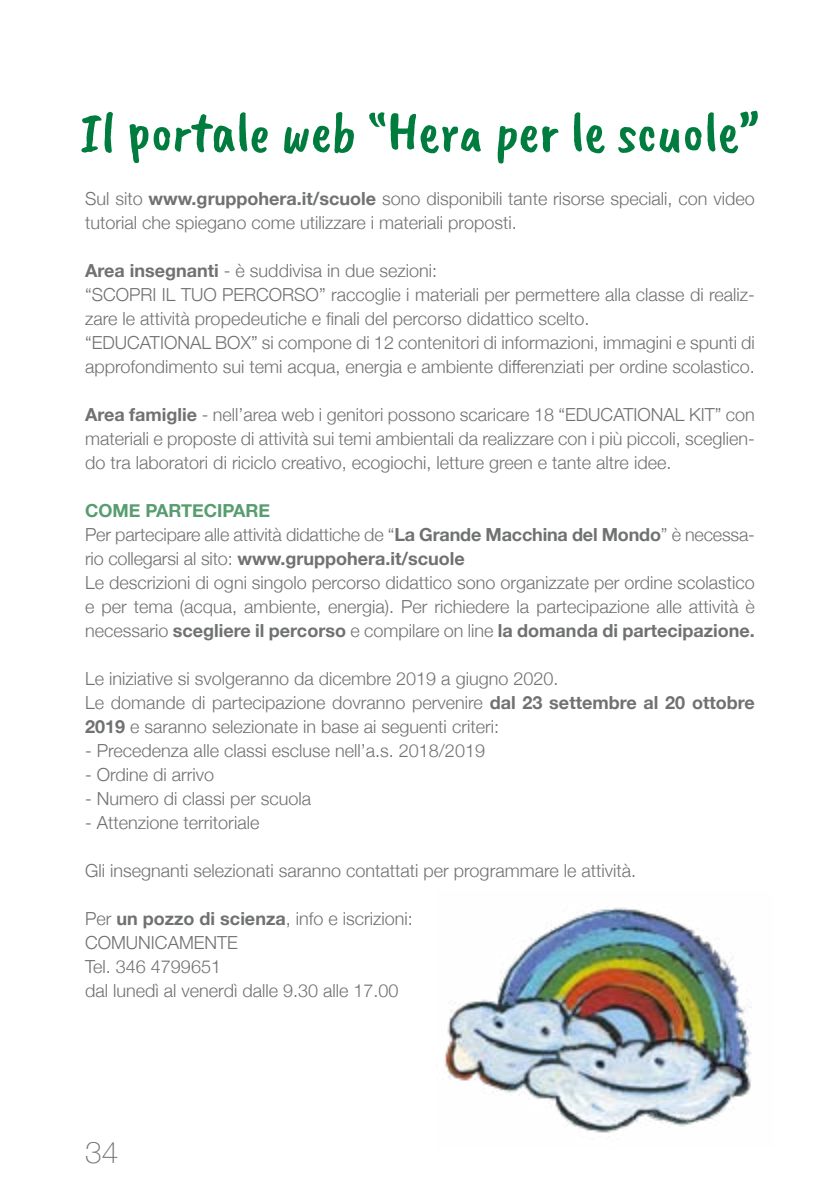
<style>
.page{position:relative;width:840px;height:1191px;background:#fff}
.page>*{position:absolute;margin:0;border:0;box-sizing:border-box;transform-origin:0 0}
.t1{font:56px "Caveat Brush";color:#007c3e}
.t2{font:100 30px "Helvetica Neue";color:#707172}
.t3{font:300 18px/24px "Helvetica Neue";color:#707172}
.s1{font-weight:700}
.s2{font-weight:700;color:#579d6e}
</style>
<div class="page">
<img style="left:445px;top:907px;width:307px;height:226px">
<h1 class="t1" style="left:80px;top:100px;width:680px">Il portale web “Hera per le scuole”</h1>
<p class="t3" style="left:85px;top:185px;width:670px">Sul sito <span class="s1">www.gruppohera.it/scuole</span> sono disponibili tante risorse speciali, con video tutorial che spiegano come utilizzare i materiali proposti.</p>
<p class="t3" style="left:85px;top:257px;width:671px"><span class="s1">Area insegnanti</span> - è suddivisa in due sezioni:<br>“SCOPRI IL TUO PERCORSO” raccoglie i materiali per permettere alla classe di realiz&shy;zare le attività propedeutiche e finali del percorso didattico scelto.<br>“EDUCATIONAL BOX” si compone di 12 contenitori di informazioni, immagini e spunti di approfondimento sui temi acqua, energia e ambiente differenziati per ordine scolastico.</p>
<p class="t3" style="left:85px;top:401px;width:671px;text-align:justify"><span class="s1">Area famiglie</span> - nell’area web i genitori possono scaricare 18 “EDUCATIONAL KIT” con materiali e proposte di attività sui temi ambientali da realizzare con i più piccoli, sceglien&shy;do tra laboratori di riciclo creativo, ecogiochi, letture green e tante altre idee.</p>
<p class="t3" style="left:85px;top:497px;width:671px"><span class="s2">COME PARTECIPARE<br></span>Per partecipare alle attività didattiche de “<span class="s1">La Grande Macchina del Mondo</span>” è necessa&shy;rio collegarsi al sito: <span class="s1">www.gruppohera.it/scuole<br></span>Le descrizioni di ogni singolo percorso didattico sono organizzate per ordine scolastico e per tema (acqua, ambiente, energia). Per richiedere la partecipazione alle attività è necessario <span class="s1">scegliere il percorso</span> e compilare on line <span class="s1">la domanda di partecipazione.</span></p>
<p class="t3" style="left:85px;top:665px;width:670px">Le iniziative si svolgeranno da dicembre 2019 a giugno 2020.<br>Le domande di partecipazione dovranno pervenire <span class="s1">dal 23 settembre al 20 ottobre<br>2019</span> e saranno selezionate in base ai seguenti criteri:</p>
<p class="t3" style="left:85px;top:737px;width:401px">- Precedenza alle classi escluse nell’a.s. 2018/2019</p>
<p class="t3" style="left:85px;top:761px;width:131px">- Ordine di arrivo</p>
<p class="t3" style="left:85px;top:785px;width:227px">- Numero di classi per scuola</p>
<p class="t3" style="left:85px;top:809px;width:176px">- Attenzione territoriale</p>
<p class="t3" style="left:85px;top:857px;width:552px">Gli insegnanti selezionati saranno contattati per programmare le attività.</p>
<p class="t3" style="left:85px;top:905px;width:329px">Per <span class="s1">un pozzo di scienza</span>, info e iscrizioni:<br>COMUNICAMENTE<br>Tel. 346 4799651<br>dal lunedì al venerdì dalle 9.30 alle 17.00</p>
<h2 class="t2" style="left:85px;top:1129px;width:35px">34</h2>
</div>
